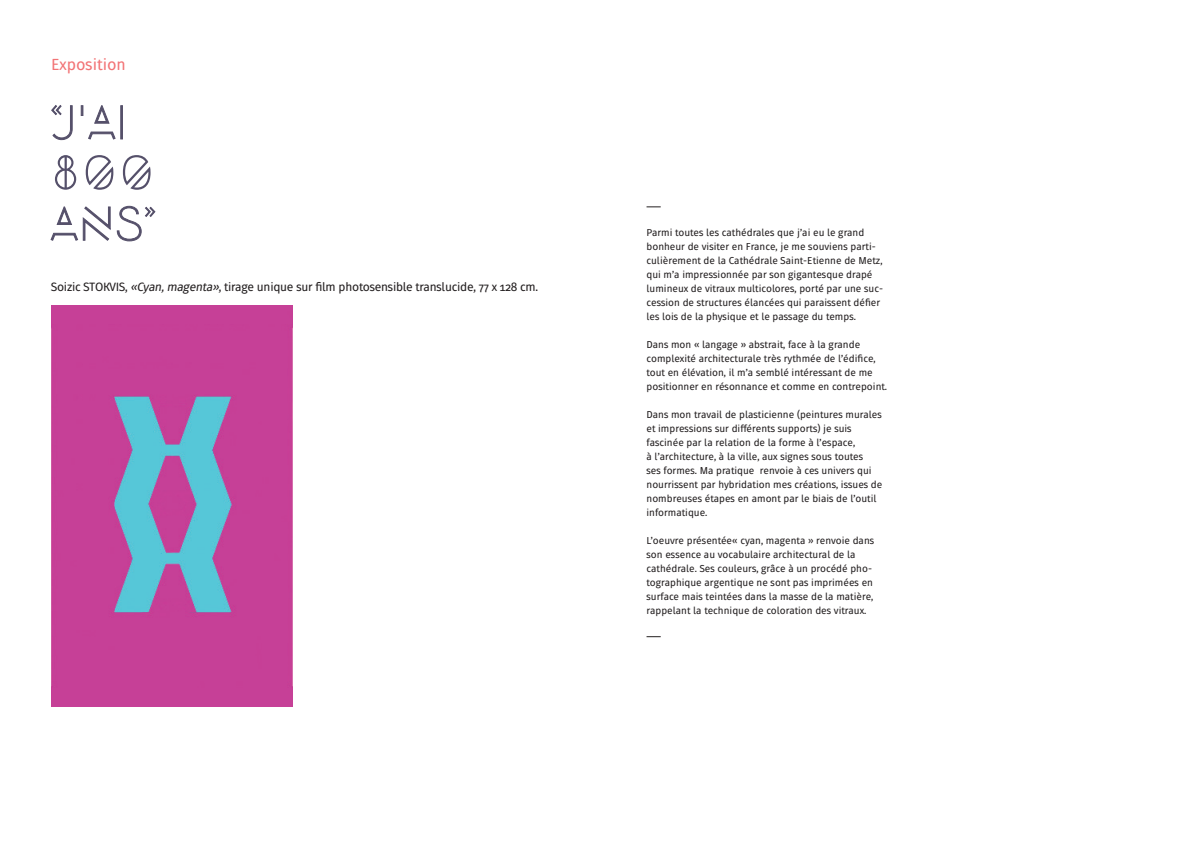
<style>
.page{position:relative;width:1191px;height:842px;background:#fff}
.page>*{position:absolute;margin:0;border:0;box-sizing:border-box;transform-origin:0 0}
.t1{font:16px "Fuse V.2 Text";color:#f27476}
.NOM_ARTITSTE-MEDIUM{font:12px "Fuse V.2 Text";letter-spacing:-.02em;color:#231f20}
.CORPS_DETEXTE{font:10px/14px "Fuse V.2 Text";color:#231f20}
.s1{font-style:italic}
</style>
<div class="page">
<svg style="left:51px;top:206px;width:104px;height:35px"></svg>
<svg style="left:55px;top:155px;width:96px;height:35px"></svg>
<svg style="left:52px;top:105px;width:71px;height:35px"></svg>
<svg style="left:646px;top:206px;width:14px;height:1px"></svg>
<svg style="left:646px;top:636px;width:14px;height:1px"></svg>
<img style="left:51px;top:306px;width:241px;height:400px">
<h1 class="t1" style="left:51px;top:55px;width:76px">Exposition</h1>
<p class="NOM_ARTITSTE-MEDIUM" style="left:51px;top:280px;width:489px">Soizic STOKVIS, <span class="s1">«Cyan, magenta»</span>, tirage unique sur film photosensible translucide, 77 x 128 cm.</p>
<p class="CORPS_DETEXTE" style="left:646px;top:225px;width:238px">Parmi toutes les cathédrales que j’ai eu le grand bonheur de visiter en France, je me souviens parti&shy;culièrement de la Cathédrale Saint-Etienne de Metz, qui m’a impressionnée par son gigantesque drapé lumineux de vitraux multicolores, porté par une suc&shy;cession de structures élancées qui paraissent défier les lois de la physique et le passage du temps.</p>
<p class="CORPS_DETEXTE" style="left:646px;top:337px;width:242px">Dans mon « langage » abstrait, face à la grande complexité architecturale très rythmée de l’édifice, tout en élévation, il m’a semblé intéressant de me positionner en résonnance et comme en contrepoint.</p>
<p class="CORPS_DETEXTE" style="left:646px;top:407px;width:237px">Dans mon travail de plasticienne (peintures murales et impressions sur différents supports) je suis fascinée par la relation de la forme à l’espace,<br>à l’architecture, à la ville, aux signes sous toutes<br>ses formes. Ma pratique renvoie à ces univers qui nourrissent par hybridation mes créations, issues de nombreuses étapes en amont par le biais de l’outil informatique.</p>
<p class="CORPS_DETEXTE" style="left:646px;top:533px;width:229px">L’oeuvre présentée« cyan, magenta » renvoie dans son essence au vocabulaire architectural de la cathédrale. Ses couleurs, grâce à un procédé pho&shy;tographique argentique ne sont pas imprimées en surface mais teintées dans la masse de la matière, rappelant la technique de coloration des vitraux.</p>
</div>
